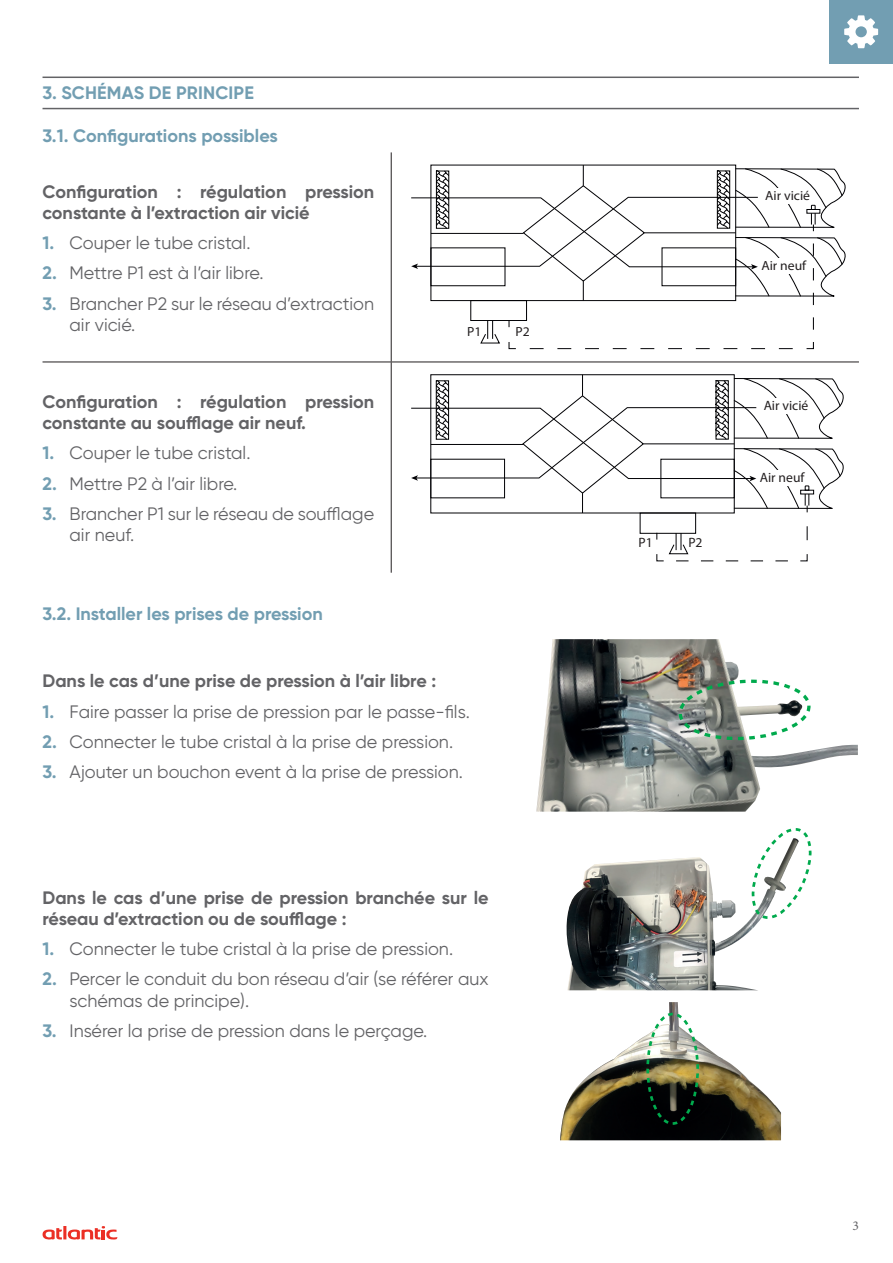
<style>
.page{position:relative;width:893px;height:1263px;background:#fff}
.page>*{position:absolute;margin:0;border:0;box-sizing:border-box;transform-origin:0 0}
.t1{font:18px/21.6px "Gilroy";color:#636366}
.t2{font:700 18px/21.6px "Gilroy";color:#636366}
.t3{font:700 18px "Gilroy";color:#729eb2}
.t4{font:13.5px "Myriad Pro";color:#231f20}
.t5{font:13.5px "Minion Pro";color:#636366}
.t6{font:13.35px "Myriad Pro";color:#231f20}
.s1{font-weight:700;color:#729eb2}
</style>
<div class="page">
<div style="left:829px;top:0;width:64px;height:64px;background:#729eb2"></div>
<svg style="left:844px;top:15px;width:34px;height:33px"></svg>
<svg style="left:43px;top:1226px;width:74px;height:14px"></svg>
<hr style="left:43px;top:77px;width:816px;height:1px;background:#636366">
<hr style="left:43px;top:108px;width:816px;height:1px;background:#636366">
<hr style="left:391px;top:152px;width:1px;height:210px;background:#231f20">
<hr style="left:43px;top:362px;width:348px;height:1px;background:#231f20">
<hr style="left:391px;top:362px;width:468px;height:1px;background:#231f20">
<hr style="left:391px;top:362px;width:1px;height:211px;background:#231f20">
<svg style="left:411px;top:165px;width:435px;height:184px"></svg>
<div style="left:759px;top:258px;width:52px;height:16px;background:#fff"></div>
<div style="left:640px;top:512px;width:56px;height:22px;border:1px solid #010104"></div>
<svg style="left:807px;top:526px;width:1px;height:15px"></svg>
<svg style="left:800px;top:554px;width:8px;height:8px"></svg>
<svg style="left:656px;top:533px;width:132px;height:29px"></svg>
<svg style="left:411px;top:375px;width:433px;height:138px"></svg>
<img style="left:536px;top:639px;width:322px;height:173px">
<svg style="left:677px;top:679px;width:134px;height:61px"></svg>
<img style="left:566px;top:857px;width:190px;height:133px">
<svg style="left:715px;top:828px;width:97px;height:140px"></svg>
<img style="left:560px;top:1002px;width:221px;height:138px">
<svg style="left:660px;top:1024px;width:10px;height:2px"></svg>
<div style="left:646px;top:1013px;width:53px;height:112px;border:3px dashed #00aa4d;border-radius:50%"></div>
<p class="t3" style="left:43px;top:82px;width:213px">3. SCHÉMAS DE PRINCIPE</p>
<p class="t3" style="left:43px;top:125px;width:237px">3.1. Configurations possibles</p>
<p class="t2" style="left:43px;top:180px;width:333px">Configuration : régulation pression constante à l’extraction air vicié</p>
<p class="t1" style="left:43px;top:232px;width:209px"><span class="s1">1.</span> Couper le tube cristal.</p>
<p class="t1" style="left:43px;top:262px;width:222px"><span class="s1">2.</span> Mettre P1 est à l’air libre.</p>
<p class="t1" style="left:70px;top:292px;width:306px;text-indent:-27px"><span class="s1">3.</span> Brancher P2 sur le réseau d’extraction air vicié.</p>
<p class="t2" style="left:43px;top:391px;width:333px">Configuration : régulation pression constante au soufflage air neuf.</p>
<p class="t1" style="left:43px;top:442px;width:209px"><span class="s1">1.</span> Couper le tube cristal.</p>
<p class="t1" style="left:43px;top:472px;width:196px"><span class="s1">2.</span> Mettre P2 à l’air libre.</p>
<p class="t1" style="left:70px;top:502px;width:306px;text-indent:-27px"><span class="s1">3.</span> Brancher P1 sur le réseau de soufflage air neuf.</p>
<p class="t3" style="left:43px;top:602px;width:282px">3.2. Installer les prises de pression</p>
<p class="t6" style="left:467px;top:324px;width:16px">P1</p>
<p class="t6" style="left:515px;top:324px;width:16px">P2</p>
<p class="t2" style="left:43px;top:670px;width:395px">Dans le cas d’une prise de pression à l’air libre :</p>
<p class="t1" style="left:43px;top:700px;width:429px"><span class="s1">1.</span> Faire passer la prise de pression par le passe-fils.</p>
<p class="t1" style="left:43px;top:730px;width:412px"><span class="s1">2.</span> Connecter le tube cristal à la prise de pression.</p>
<p class="t1" style="left:43px;top:760px;width:422px"><span class="s1">3.</span> Ajouter un bouchon event à la prise de pression.</p>
<p class="t2" style="left:43px;top:886px;width:448px">Dans le cas d’une prise de pression branchée sur le réseau d’extraction ou de soufflage :</p>
<p class="t1" style="left:43px;top:938px;width:412px"><span class="s1">1.</span> Connecter le tube cristal à la prise de pression.</p>
<p class="t1" style="left:70px;top:968px;width:421px;text-indent:-27px"><span class="s1">2.</span> Percer le conduit du bon réseau d’air (se référer aux schémas de principe).</p>
<p class="t1" style="left:43px;top:1020px;width:386px"><span class="s1">3.</span> Insérer la prise de pression dans le perçage.</p>
<p class="t4" style="left:639px;top:534px;width:16px">P1</p>
<p class="t4" style="left:688px;top:534px;width:16px">P2</p>
<p class="t6" style="left:765px;top:187px;width:46px">Air vicié</p>
<p class="t6" style="left:761px;top:258px;width:46px">Air neuf</p>
<p class="t4" style="left:764px;top:397px;width:46px">Air vicié</p>
<p class="t4" style="left:760px;top:469px;width:46px">Air neuf</p>
<p class="t5" style="left:852px;top:1217px;width:8px">3</p>
</div>
